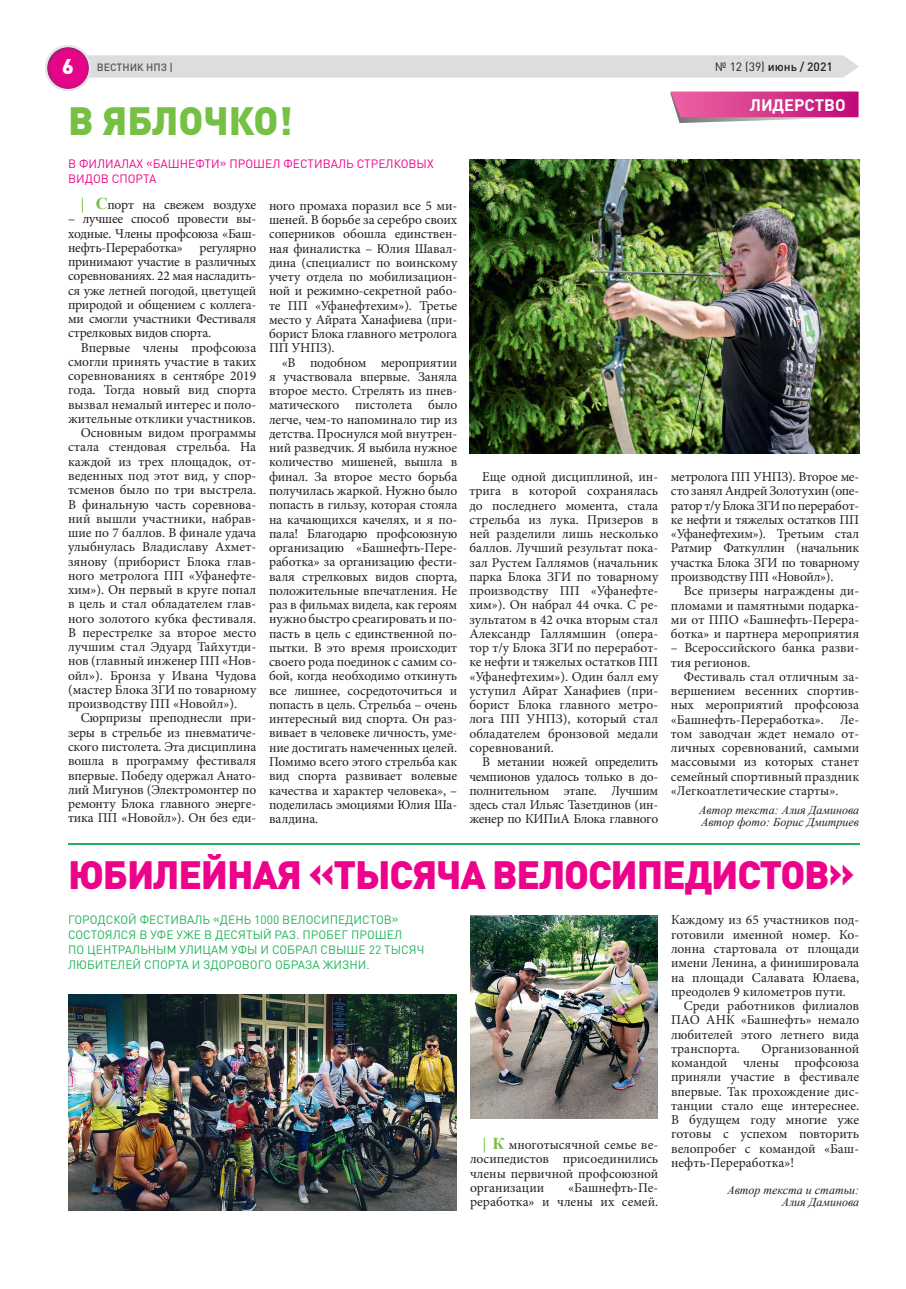
<style>
.page{position:relative;width:906px;height:1289px;background:#fff}
.page>*{position:absolute;margin:0;border:0;box-sizing:border-box;transform-origin:0 0}
.t1{font:900 39px "DIN Pro";letter-spacing:-.03em;color:#ed028c}
.t2{font:900 39px "DIN Pro";color:#76c043}
.t3{font:700 16.5px "DIN Pro";color:#fff}
.t4{font:13.5px/14.2px "Minion Pro";color:#231f20;text-align:justify}
.t5{font:13.5px "Minion Pro";letter-spacing:-.02em;color:#231f20}
.t6{font:12px/15px "DIN Pro";color:#21b259}
.t7{font:italic 12px/12px "Times New Roman";color:#231f20}
.t8{font:12px/15px "DIN Pro";color:#ed028c}
.t9{font:500 12px "DIN Pro";color:#231f20}
.t10{font:500 10.5px "DIN Pro";color:#545557}
.s1{font-weight:900;font-size:21px;color:#fff}
.s2{font-weight:400}
.s3{font-family:"Times New Roman";font-weight:700;font-size:16.5px;color:#76c043}
</style>
<div class="page">
<svg style="left:45px;top:45px;width:814px;height:78px"></svg>
<img style="left:469px;top:159px;width:390px;height:294px">
<hr style="left:68px;top:843px;width:791px;height:1px;background:#21b259">
<img style="left:68px;top:994px;width:388px;height:216px">
<img style="left:470px;top:915px;width:187px;height:203px">
<p class="t10" style="left:62px;top:60px;width:112px"><span class="s1">6</span> ВЕСТНИК НПЗ |</p>
<p class="t9" style="left:715px;top:58px;width:119px"><span class="s2">№ 12 (39)</span> июнь / 2021</p>
<h1 class="t2" style="left:68px;top:94px;width:226px">В ЯБЛОЧКО!</h1>
<p class="t3" style="left:749px;top:94px;width:97px">ЛИДЕРСТВО</p>
<p class="t8" style="left:68px;top:155px;width:367px">В ФИЛИАЛАХ «БАШНЕФТИ» ПРОШЕЛ ФЕСТИВАЛЬ СТРЕЛКОВЫХ<br>ВИДОВ СПОРТА</p>
<p class="t5" style="left:81px;top:196px;width:177px"><span class="s3">| С</span>порт на свежем воздухе</p>
<p class="t4" style="left:68px;top:212px;width:190px">– лучшее способ провести вы&shy;ходные. Члены профсоюза «Баш&shy;нефть-Переработка» регулярно принимают участие в различных соревнованиях. 22 мая насладить&shy;ся уже летней погодой, цветущей природой и общением с коллега&shy;ми смогли участники Фестиваля стрелковых видов спорта.</p>
<p class="t4" style="left:81px;top:340px;width:177px">Впервые члены профсоюза</p>
<p class="t4" style="left:68px;top:354px;width:190px">смогли принять участие в таких</p>
<p class="t4" style="left:68px;top:369px;width:190px">соревнованиях в сентябре 2019</p>
<p class="t4" style="left:68px;top:383px;width:190px">года. Тогда новый вид спорта</p>
<p class="t4" style="left:68px;top:397px;width:190px">вызвал немалый интерес и поло-</p>
<p class="t4" style="left:68px;top:411px;width:189px">жительные отклики участников.</p>
<p class="t4" style="left:81px;top:426px;width:177px">Основным видом программы</p>
<p class="t4" style="left:68px;top:440px;width:190px">стала стендовая стрельба. На</p>
<p class="t4" style="left:68px;top:454px;width:190px">каждой из трех площадок, от-</p>
<p class="t4" style="left:68px;top:468px;width:190px">веденных под этот вид, у спор-</p>
<p class="t4" style="left:68px;top:483px;width:190px">тсменов было по три выстрела.</p>
<p class="t4" style="left:68px;top:497px;width:190px">В финальную часть соревнова-</p>
<p class="t4" style="left:68px;top:511px;width:190px">ний вышли участники, набрав-</p>
<p class="t4" style="left:68px;top:525px;width:190px">шие по 7 баллов. В финале удача</p>
<p class="t4" style="left:68px;top:540px;width:190px">улыбнулась Владиславу Ахмет-</p>
<p class="t4" style="left:68px;top:554px;width:190px">зянову (приборист Блока глав-</p>
<p class="t4" style="left:68px;top:568px;width:190px">ного метролога ПП «Уфанефте-</p>
<p class="t4" style="left:68px;top:582px;width:190px">хим»). Он первый в круге попал</p>
<p class="t4" style="left:68px;top:597px;width:190px">в цель и стал обладателем глав-</p>
<p class="t4" style="left:68px;top:611px;width:190px">ного золотого кубка фестиваля.</p>
<p class="t4" style="left:68px;top:625px;width:190px">В перестрелке за второе место</p>
<p class="t4" style="left:68px;top:639px;width:190px">лучшим стал Эдуард Тайхутди-</p>
<p class="t4" style="left:68px;top:654px;width:190px">нов (главный инженер ПП «Нов-</p>
<p class="t4" style="left:68px;top:668px;width:190px">ойл»). Бронза у Ивана Чудова</p>
<p class="t4" style="left:68px;top:682px;width:190px">(мастер Блока ЗГИ по товарному</p>
<p class="t4" style="left:68px;top:696px;width:171px">производству ПП «Новойл»).</p>
<p class="t4" style="left:81px;top:711px;width:177px">Сюрпризы преподнесли при-</p>
<p class="t4" style="left:68px;top:725px;width:190px">зеры в стрельбе из пневматиче-</p>
<p class="t4" style="left:68px;top:739px;width:190px">ского пистолета. Эта дисциплина</p>
<p class="t4" style="left:68px;top:754px;width:190px">вошла в программу фестиваля</p>
<p class="t4" style="left:68px;top:768px;width:190px">впервые. Победу одержал Анато-</p>
<p class="t4" style="left:68px;top:782px;width:190px">лий Мигунов (Электромонтер по</p>
<p class="t4" style="left:68px;top:796px;width:190px">ремонту Блока главного энерге-</p>
<p class="t4" style="left:68px;top:811px;width:190px">тика ПП «Новойл»). Он без еди-</p>
<p class="t4" style="left:269px;top:198px;width:190px">ного промаха поразил все 5 ми&shy;шеней. В борьбе за серебро своих соперников обошла единствен&shy;ная финалистка – Юлия Шавал&shy;дина (специалист по воинскому учету отдела по мобилизацион&shy;ной и режимно-секретной рабо&shy;те ПП «Уфанефтехим»). Третье место у Айрата Ханафиева (при&shy;борист Блока главного метролога ПП УНПЗ).</p>
<p class="t4" style="left:269px;top:355px;width:190px;text-indent:13px">«В подобном мероприятии я участвовала впервые. Заняла второе место. Стрелять из пнев&shy;матического пистолета было легче, чем-то напоминало тир из детства. Проснулся мой внутрен&shy;ний разведчик. Я выбила нужное количество мишеней, вышла в финал. За второе место борьба получилась жаркой. Нужно было попасть в гильзу, которая стояла на качающихся качелях, и я по&shy;пала! Благодарю профсоюзную организацию «Башнефть-Пере&shy;работка» за организацию фести&shy;валя стрелковых видов спорта, положительные впечатления. Не раз в фильмах видела, как героям нужно быстро среагировать и по&shy;пасть в цель с единственной по&shy;пытки. В это время происходит своего рода поединок с самим со&shy;бой, когда необходимо откинуть все лишнее, сосредоточиться и попасть в цель. Стрельба – очень интересный вид спорта. Он раз&shy;вивает в человеке личность, уме&shy;ние достигать намеченных целей.<br>Помимо всего этого стрельба как вид спорта развивает волевые качества и характер человека», – поделилась эмоциями Юлия Ша&shy;валдина.</p>
<h1 class="t1" style="left:68px;top:848px;width:788px">ЮБИЛЕЙНАЯ «ТЫСЯЧА ВЕЛОСИПЕДИСТОВ»</h1>
<p class="t4" style="left:671px;top:470px;width:190px">метролога ПП УНПЗ). Второе ме&shy;сто занял Андрей Золотухин (опе&shy;ратор т/у Блока ЗГИ по переработ&shy;ке нефти и тяжелых остатков ПП «Уфанефтехим»). Третьим стал Ратмир Фаткуллин (начальник участка Блока ЗГИ по товарному производству ПП «Новойл»).</p>
<p class="t4" style="left:671px;top:584px;width:190px;text-indent:13px">Все призеры награждены ди&shy;пломами и памятными подарка&shy;ми от ППО «Башнефть-Перера&shy;ботка» и партнера мероприятия</p>
<p class="t4" style="left:671px;top:641px;width:190px">– Всероссийского банка разви&shy;тия регионов.</p>
<p class="t4" style="left:671px;top:669px;width:190px;text-indent:13px">Фестиваль стал отличным за&shy;вершением весенних спортив&shy;ных мероприятий профсоюза «Башнефть-Переработка». Ле&shy;том заводчан ждет немало от&shy;личных соревнований, самыми массовыми из которых станет семейный спортивный праздник «Легкоатлетические старты».</p>
<p class="t7" style="left:699px;top:803px;width:162px">Автор текста: Алия Даминова<br>Автор фото: Борис Дмитриев</p>
<p class="t4" style="left:469px;top:469px;width:190px;text-indent:13px">Еще одной дисциплиной, ин&shy;трига в которой сохранялась до последнего момента, стала стрельба из лука. Призеров в ней разделили лишь несколько баллов. Лучший результат пока&shy;зал Рустем Галлямов (начальник парка Блока ЗГИ по товарному производству ПП «Уфанефте&shy;хим»). Он набрал 44 очка. С ре&shy;зультатом в 42 очка вторым стал Александр Галлямшин (опера&shy;тор т/у Блока ЗГИ по переработ&shy;ке нефти и тяжелых остатков ПП «Уфанефтехим»). Один балл ему уступил Айрат Ханафиев (при&shy;борист Блока главного метро&shy;лога ПП УНПЗ), который стал обладателем бронзовой медали соревнований.</p>
<p class="t4" style="left:469px;top:755px;width:190px;text-indent:13px">В метании ножей определить чемпионов удалось только в до&shy;полнительном этапе. Лучшим здесь стал Ильяс Тазетдинов (ин&shy;женер по КИПиА Блока главного</p>
<p class="t6" style="left:68px;top:911px;width:358px">ГОРОДСКОЙ ФЕСТИВАЛЬ «ДЕНЬ 1000 ВЕЛОСИПЕДИСТОВ» СОСТОЯЛСЯ В УФЕ УЖЕ В ДЕСЯТЫЙ РАЗ. ПРОБЕГ ПРОШЕЛ<br>ПО ЦЕНТРАЛЬНЫМ УЛИЦАМ УФЫ И СОБРАЛ СВЫШЕ 22 ТЫСЯЧ ЛЮБИТЕЛЕЙ СПОРТА И ЗДОРОВОГО ОБРАЗА ЖИЗНИ.</p>
<p class="t4" style="left:470px;top:1137px;width:190px;text-indent:13px"><span class="s3">| К</span> многотысячной семье ве&shy;лосипедистов присоединились члены первичной профсоюзной организации</p>
<p class="t4" style="left:470px;top:1180px;width:190px;text-align:right">«Башнефть-Пе-<br>реработка» и члены их семей.</p>
<p class="t4" style="left:671px;top:913px;width:190px">Каждому из 65 участников под-</p>
<p class="t4" style="left:671px;top:927px;width:190px">готовили именной номер. Ко-</p>
<p class="t4" style="left:671px;top:941px;width:190px">лонна стартовала от площади</p>
<p class="t4" style="left:671px;top:955px;width:190px">имени Ленина, а финишировала</p>
<p class="t4" style="left:671px;top:970px;width:190px">на площади Салавата Юлаева,</p>
<p class="t4" style="left:671px;top:984px;width:176px">преодолев 9 километров пути.</p>
<p class="t4" style="left:684px;top:998px;width:177px">Среди работников филиалов</p>
<p class="t4" style="left:671px;top:1012px;width:190px">ПАО АНК «Башнефть» немало</p>
<p class="t4" style="left:671px;top:1027px;width:190px">любителей этого летнего вида</p>
<p class="t4" style="left:671px;top:1041px;width:70px">транспорта.</p>
<p class="t4" style="left:671px;top:1041px;width:190px;text-indent:91px">Организованной командой члены профсоюза приняли участие в фестивале впервые. Так прохождение дис&shy;танции стало еще интереснее.<br>В будущем году многие уже готовы с успехом повторить велопробег с командой «Баш&shy;нефть-Переработка»!</p>
<p class="t7" style="left:727px;top:1183px;width:133px;text-align:right">Автор текста и статьи:<br>Алия Даминова</p>
</div>
